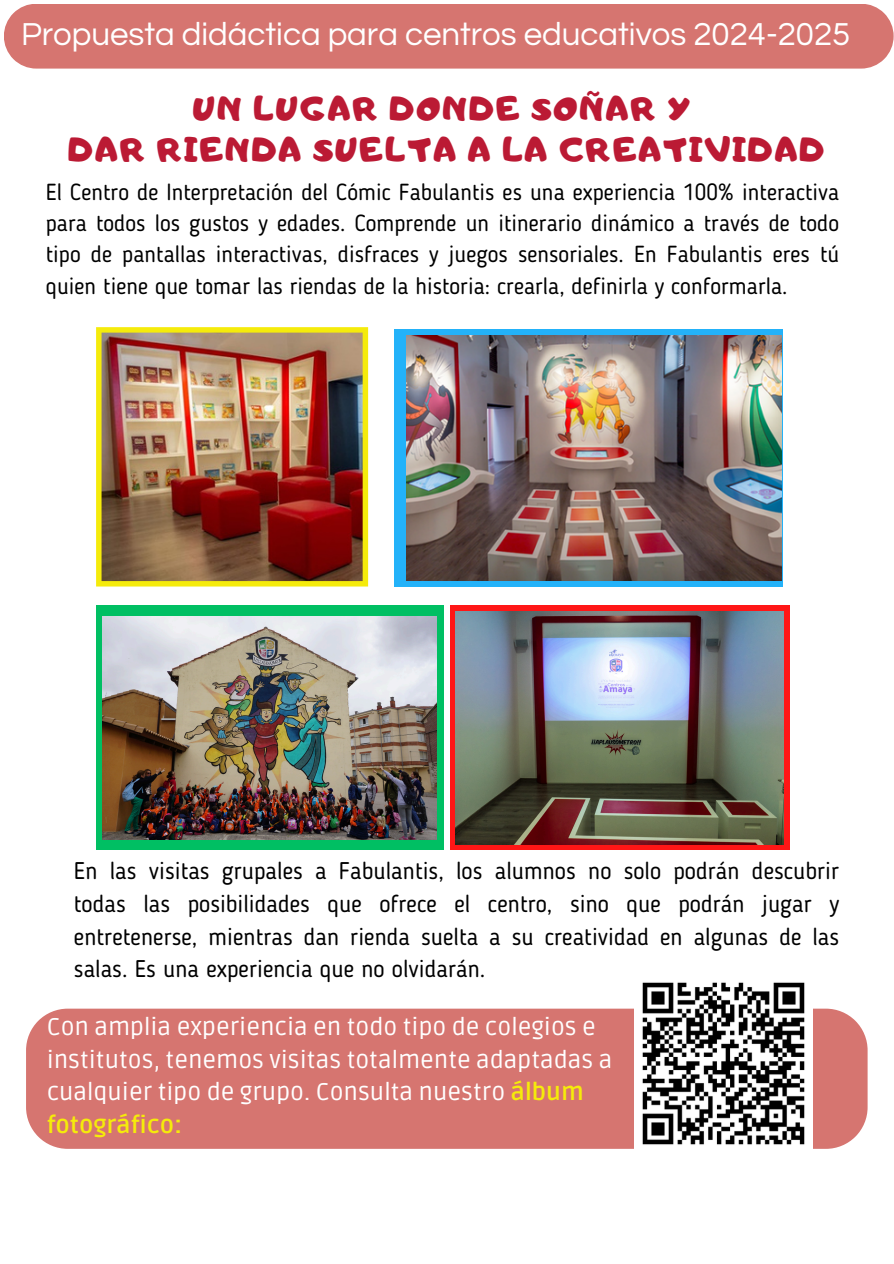
<style>
.page{position:relative;width:894px;height:1264px;background:#fff}
.page>*{position:absolute;margin:0;border:0;box-sizing:border-box;transform-origin:0 0}
.t1{font:33px "Questrial";color:#fff}
.t2{font:33px/40.5px "Adigiana Toybox";letter-spacing:.05em;color:#bb1a34;text-align:center}
.t3{font:24px/32.7px "Blogger Sans";color:#000;text-align:justify}
.t4{font:24px/32.7px "Ruda";color:#fff}
.t5{font:23.1px/31.3px "Blogger Sans";color:#000;text-align:justify}
.s1{font-weight:700;color:#f5eb0b}
</style>
<div class="page">
<div style="left:394px;top:329px;width:388px;height:257px;background:#23b2f9"></div>
<img style="left:406px;top:336px;width:375px;height:244px">
<img style="left:96px;top:327px;width:272px;height:259px">
<div style="left:4px;top:4px;width:889px;height:65px;background:#d67570"></div>
<div style="left:96px;top:605px;width:347px;height:245px;background:#00bf63"></div>
<div style="left:450px;top:605px;width:338px;height:245px;background:#ff1616"></div>
<img style="left:455px;top:611px;width:328px;height:233px">
<img style="left:102px;top:616px;width:334px;height:223px">
<div style="left:26px;top:1008px;width:841px;height:140px;background:#d67570"></div>
<img style="left:634px;top:982px;width:178px;height:166px">
<p class="t1" style="left:21px;top:18px;width:830px">Propuesta didáctica para centros educativos 2024-2025</p>
<p class="t2" style="left:69px;top:88px;width:757px">UN LUGAR DONDE SOÑAR Y<br>DAR RIENDA SUELTA A LA CREATIVIDAD</p>
<p class="t5" style="left:46px;top:178px;width:794px">El Centro de Interpretación del Cómic Fabulantis es una experiencia 100% interactiva para todos los gustos y edades. Comprende un itinerario dinámico a través de todo tipo de pantallas interactivas, disfraces y juegos sensoriales. En Fabulantis eres tú quien tiene que tomar las riendas de la historia: crearla, definirla y conformarla.</p>
<p class="t3" style="left:74px;top:856px;width:766px">En las visitas grupales a Fabulantis, los alumnos no solo podrán descubrir todas las posibilidades que ofrece el centro, sino que podrán jugar y entretenerse, mientras dan rienda suelta a su creatividad en algunas de las salas. Es una experiencia que no olvidarán.</p>
<p class="t4" style="left:47px;top:1011px;width:567px">Con amplia experiencia en todo tipo de colegios e institutos, tenemos visitas totalmente adaptadas a cualquier tipo de grupo. Consulta nuestro <span class="s1">álbum fotográfico:</span></p>
</div>
